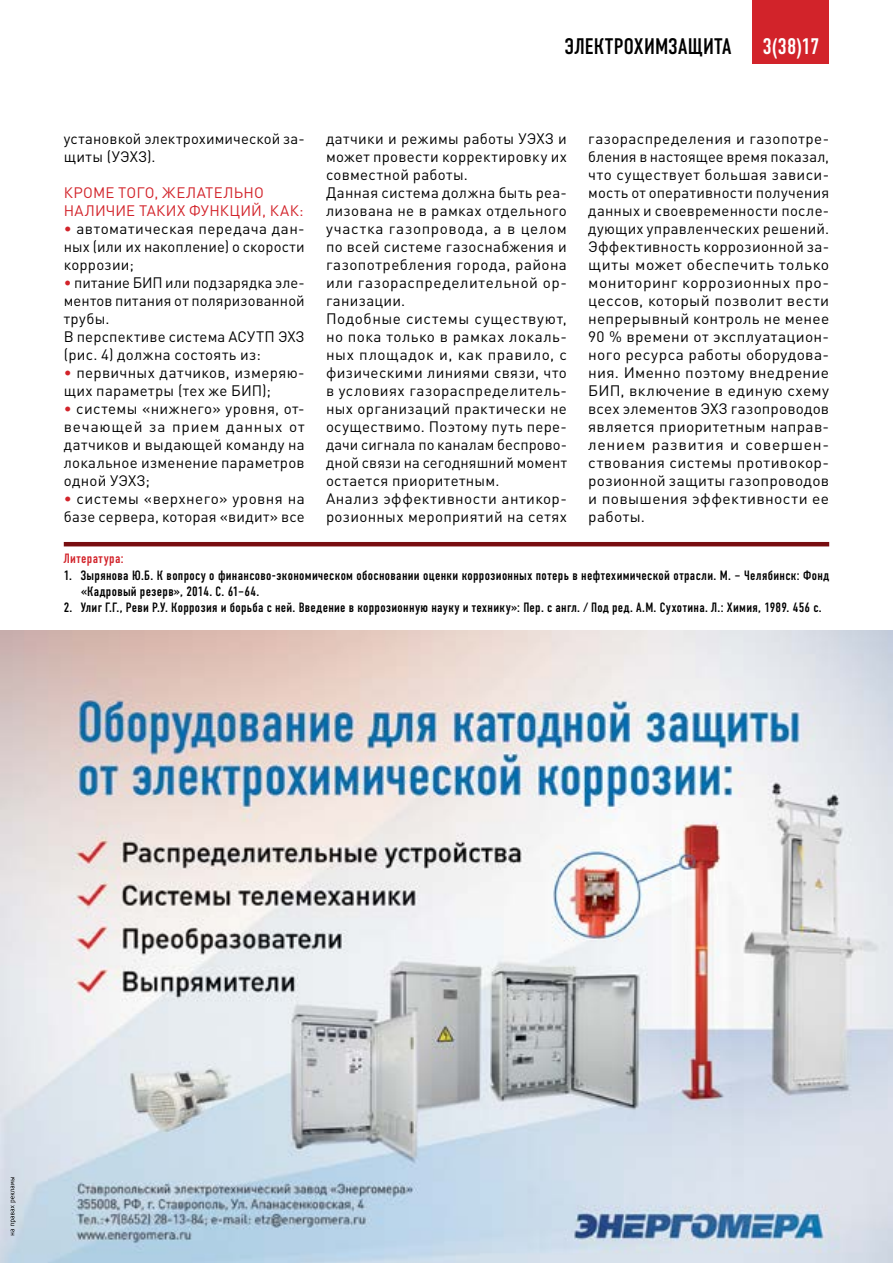
<style>
.page{position:relative;width:893px;height:1263px;background:#fff}
.page>*{position:absolute;margin:0;border:0;box-sizing:border-box;transform-origin:0 0}
.t1{font:22.5px "DIN Condensed C";letter-spacing:.015em;color:#000}
.t2{font:22.5px "DIN Condensed C";color:#fff}
.t3{font:15px/18px "DIN Pro";letter-spacing:.02em;color:#000}
.t4{font:15px/18px "DIN Pro";letter-spacing:.015em;color:#d2232a}
.t5{font:13.5px/16.2px "DIN Condensed C";letter-spacing:.02em;color:#000}
.t6{font:13.5px "DIN Condensed C";letter-spacing:.035em;color:#d2232a}
.s1{color:#d2232a}
</style>
<div class="page">
<div style="left:753px;top:0;width:76px;height:64px;background:#d2232a"></div>
<hr style="left:64px;top:542px;width:765px;height:4px;background:#780e10">
<img style="left:0;top:630px;width:893px;height:633px">
<svg style="left:11px;top:1177px;width:5px;height:58px"></svg>
<h1 class="t1" style="left:565px;top:34px;width:168px">ЭЛЕКТРОХИМЗАЩИТА</h1>
<h1 class="t2" style="left:762px;top:34px;width:59px">3(38)17</h1>
<p class="t3" style="left:64px;top:129px;width:242px">установкой электрохимической за&shy;щиты (УЭХЗ).</p>
<p class="t4" style="left:64px;top:183px;width:241px">КРОМЕ ТОГО, ЖЕЛАТЕЛЬНО<br>НАЛИЧИЕ ТАКИХ ФУНКЦИЙ, КАК:</p>
<p class="t3" style="left:64px;top:219px;width:242px;text-align:justify"><span class="s1">•</span> автоматическая передача дан&shy;ных (или их накопление) о скорости коррозии;</p>
<p class="t3" style="left:64px;top:273px;width:242px"><span class="s1">•</span> питание БИП или подзарядка эле&shy;ментов питания от поляризованной трубы.<br>В перспективе система АСУТП ЭХЗ (рис. 4) должна состоять из:</p>
<p class="t3" style="left:64px;top:363px;width:242px"><span class="s1">•</span> первичных датчиков, измеряю&shy;щих параметры (тех же БИП);</p>
<p class="t3" style="left:64px;top:399px;width:242px;text-align:justify"><span class="s1">•</span> системы «нижнего» уровня, от&shy;вечающей за прием данных от датчиков и выдающей команду на локальное изменение параметров одной УЭХЗ;</p>
<p class="t3" style="left:64px;top:489px;width:242px"><span class="s1">•</span> системы «верхнего» уровня на базе сервера, которая «видит» все</p>
<p class="t3" style="left:326px;top:129px;width:242px">датчики и режимы работы УЭХЗ и может провести корректировку их совместной работы.<br>Данная система должна быть реа&shy;лизована не в рамках отдельного участка газопровода, а в целом по всей системе газоснабжения и газопотребления города, района или газораспределительной ор&shy;ганизации.<br>Подобные системы существуют, но пока только в рамках локаль&shy;ных площадок и, как правило, с физическими линиями связи, что в условиях газораспределитель&shy;ных организаций практически не осуществимо. Поэтому путь пере&shy;дачи сигнала по каналам беспрово&shy;дной связи на сегодняшний момент остается приоритетным.<br>Анализ эффективности антикор&shy;розионных мероприятий на сетях</p>
<p class="t3" style="left:588px;top:129px;width:242px;text-align:justify">газораспределения и газопотре&shy;бления в настоящее время показал, что существует большая зависи&shy;мость от оперативности получения данных и своевременности после&shy;дующих управленческих решений.<br>Эффективность коррозионной за&shy;щиты может обеспечить только мониторинг коррозионных про&shy;цессов, который позволит вести непрерывный контроль не менее 90 % времени от эксплуатацион&shy;ного ресурса работы оборудова&shy;ния. Именно поэтому внедрение БИП, включение в единую схему всех элементов ЭХЗ газопроводов является приоритетным направ&shy;лением развития и совершен&shy;ствования системы противокор&shy;розионной защиты газопроводов и повышения эффективности ее работы.</p>
<p class="t6" style="left:64px;top:551px;width:61px">Литература:</p>
<p class="t5" style="left:81px;top:567px;width:750px;text-indent:-17px">1. Зырянова Ю.Б. К вопросу о финансово-экономическом обосновании оценки коррозионных потерь в нефтехимической отрасли. М. – Челябинск: Фонд «Кадровый резерв», 2014. С. 61–64.</p>
<p class="t5" style="left:64px;top:600px;width:760px">2. Улиг Г.Г., Реви Р.У. Коррозия и борьба с ней. Введение в коррозионную науку и технику»: Пер. с англ. / Под ред. А.М. Сухотина. Л.: Химия, 1989. 456 с.</p>
</div>
